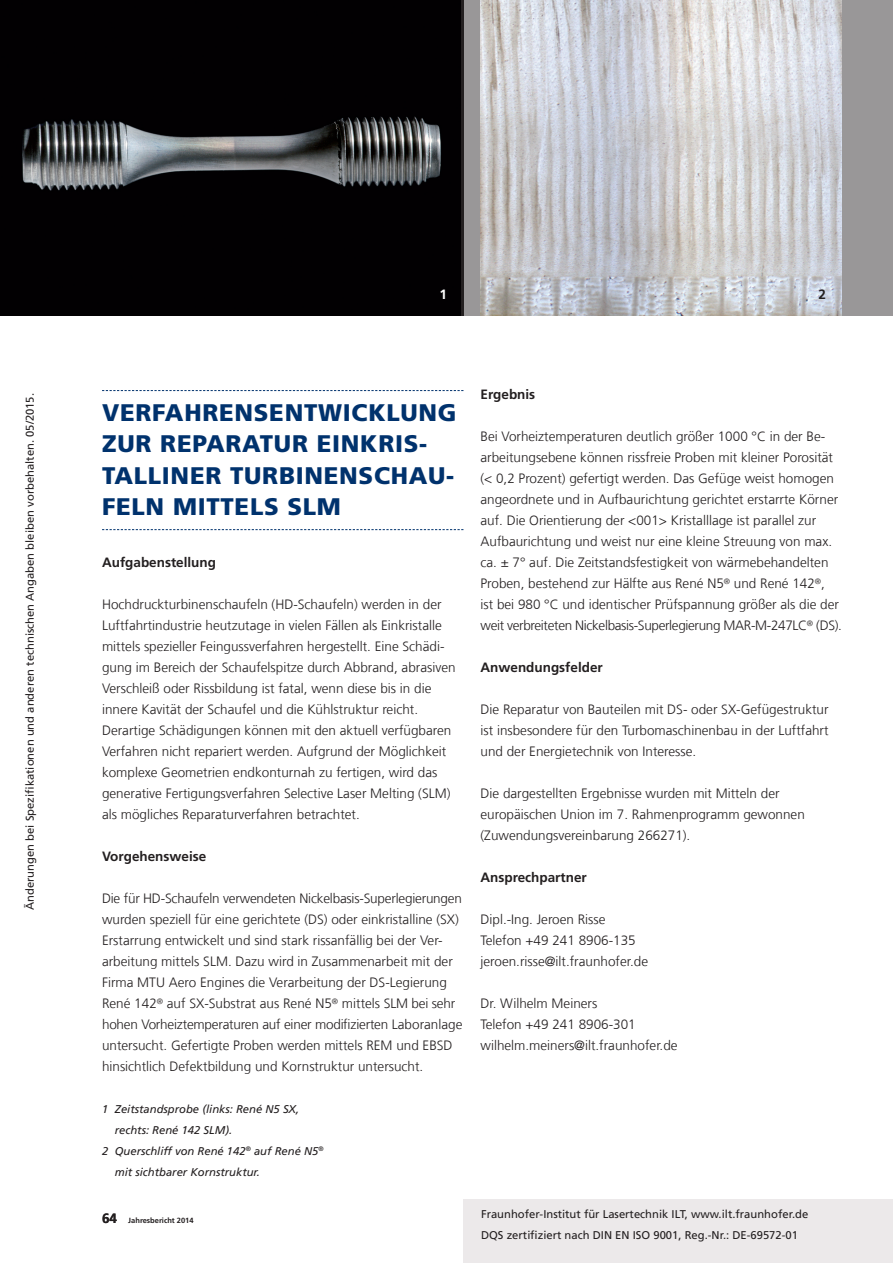
<style>
.page{position:relative;width:893px;height:1263px;background:#fff}
.page>*{position:absolute;margin:0;border:0;box-sizing:border-box;transform-origin:0 0}
.t1{font:900 24px/31.5px "Frutiger LT Com";letter-spacing:.03em;color:#00326d}
.t2{font:300 13.5px/21px "Frutiger LT Com";color:#231f20}
.t3{font:700 13.5px "Frutiger LT Com";color:#231f20}
.t4{font:700 13.5px "Frutiger LT Com";color:#fff}
.t5{font:11.25px/21px "Frutiger LT Com";color:#231f20}
.t6{font:italic 11.25px "Frutiger LT Com";color:#231f20}
.t7{font:700 7.5px "Frutiger LT Com";color:#231f20}
.s1{font-size:13.5px}
</style>
<div class="page">
<div style="left:463px;top:1199px;width:430px;height:64px;background:#ece9ea"></div>
<div style="left:0;top:0;width:893px;height:315px;background:#999798"></div>
<img style="left:0;top:0;width:460px;height:315px">
<svg style="left:102px;top:390px;width:361px;height:1px"></svg>
<svg style="left:102px;top:529px;width:361px;height:1px"></svg>
<img style="left:480px;top:0;width:362px;height:315px">
<p class="t5" style="left:20px;top:910px;width:518px;rotate:-90deg">Änderungen bei Spezifikationen und anderen technischen Angaben bleiben vorbehalten. 05/2015.</p>
<p class="t4" style="left:439px;top:286px;width:9px">1</p>
<p class="t3" style="left:819px;top:286px;width:9px">2</p>
<h1 class="t1" style="left:102px;top:397px;width:35px">VERFAHRE</h1>
<h1 class="t1" style="left:235px;top:397px;width:224px">NSE NTWICKLUNG</h1>
<h1 class="t1" style="left:102px;top:428px;width:124px">ZUR REPARA</h1>
<h1 class="t1" style="left:102px;top:428px;width:354px;text-indent:158px">TUR EINKRIS-<br>TALLINER TURBINENSCHAU-<br>FELN MITTELS SLM</h1>
<p class="t3" style="left:102px;top:554px;width:116px">Aufgabenstellung</p>
<p class="t2" style="left:102px;top:594px;width:355px">Hochdruckturbinenschaufeln (HD-Schaufeln) werden in der Luftfahrtindustrie heutzutage in vielen Fällen als Einkristalle mittels spezieller Feingussverfahren hergestellt. Eine Schädi&shy;gung im Bereich der Schaufelspitze durch Abbrand, abrasiven Verschleiß oder Rissbildung ist fatal, wenn diese bis in die innere Kavität der Schaufel und die Kühlstruktur reicht.<br>Derartige Schädigungen können mit den aktuell verfügbaren Verfahren nicht repariert werden. Aufgrund der Möglichkeit komplexe Geometrien endkonturnah zu fertigen, wird das generative Fertigungsverfahren Selective Laser Melting (SLM) als mögliches Reparaturverfahren betrachtet.</p>
<p class="t3" style="left:102px;top:848px;width:106px">Vorgehensweise</p>
<p class="t2" style="left:102px;top:888px;width:362px">Die für HD-Schaufeln verwendeten Nickelbasis-Superlegierungen wurden speziell für eine gerichtete (DS) oder einkristalline (SX)<br>Erstarrung entwickelt und sind stark rissanfällig bei der Ver&shy;arbeitung mittels SLM. Dazu wird in Zusammenarbeit mit der Firma MTU Aero Engines die Verarbeitung der DS-Legierung René 142<sup>®</sup> auf SX-Substrat aus René N5<sup>®</sup> mittels SLM bei sehr hohen Vorheiztemperaturen auf einer modifizierten Laboranlage untersucht. Gefertigte Proben werden mittels REM und EBSD hinsichtlich Defektbildung und Kornstruktur untersucht.</p>
<p class="t6" style="left:102px;top:1103px;width:199px">1 Zeitstandsprobe (links: René N5 SX,</p>
<p class="t6" style="left:115px;top:1124px;width:119px">rechts: René 142 SLM).</p>
<p class="t6" style="left:102px;top:1145px;width:223px">2 Querschliff von René 142<sup>®</sup> auf René N5<sup>®</sup></p>
<p class="t6" style="left:115px;top:1166px;width:147px">mit sichtbarer Kornstruktur.</p>
<p class="t3" style="left:480px;top:386px;width:56px">Ergebnis</p>
<p class="t2" style="left:480px;top:426px;width:363px">Bei Vorheiztemperaturen deutlich größer 1000 °C in der Be&shy;arbeitungsebene können rissfreie Proben mit kleiner Porosität (&lt; 0,2 Prozent) gefertigt werden. Das Gefüge weist homogen angeordnete und in Aufbaurichtung gerichtet erstarrte Körner auf. Die Orientierung der &lt;001&gt; Kristalllage ist parallel zur Aufbaurichtung und weist nur eine kleine Streuung von max. ca. ± 7° auf. Die Zeitstandsfestigkeit von wärmebehandelten Proben, bestehend zur Hälfte aus René N5<sup>®</sup> und René 142<sup>®</sup>,<br>ist bei 980 °C und identischer Prüfspannung größer als die der weit verbreiteten Nickelbasis-Superlegierung MAR-M-247LC<sup>®</sup> (DS).</p>
<p class="t3" style="left:480px;top:659px;width:124px">Anwendungsfelder</p>
<p class="t2" style="left:480px;top:699px;width:350px;text-align:justify">Die Reparatur von Bauteilen mit DS- oder SX-Gefügestruktur ist insbesondere für den Turbomaschinenbau in der Luftfahrt und der Energietechnik von Interesse.</p>
<p class="t2" style="left:480px;top:783px;width:326px">Die dargestellten Ergebnisse wurden mit Mitteln der europäischen Union im 7. Rahmenprogramm gewonnen (Zuwendungsvereinbarung 266271).</p>
<p class="t3" style="left:480px;top:869px;width:108px">Ansprechpartner</p>
<p class="t2" style="left:480px;top:909px;width:169px">Dipl.-Ing. Jeroen Risse<br>Telefon +49 241 8906-135 jeroen.risse@ilt.fraunhofer.de</p>
<p class="t2" style="left:480px;top:993px;width:199px">Dr. Wilhelm Meiners<br>Telefon +49 241 8906-301 wilhelm.meiners@ilt.fraunhofer.de</p>
<p class="t7" style="left:102px;top:1216px;width:93px"><span class="s1">64</span> Jahresbericht 2014</p>
<p class="t5" style="left:481px;top:1204px;width:329px">Fraunhofer-Institut für Lasertechnik ILT, www.ilt.fraunhofer.de<br>DQS zertifiziert nach DIN EN ISO 9001, Reg.-Nr.: DE-69572-01</p>
</div>
